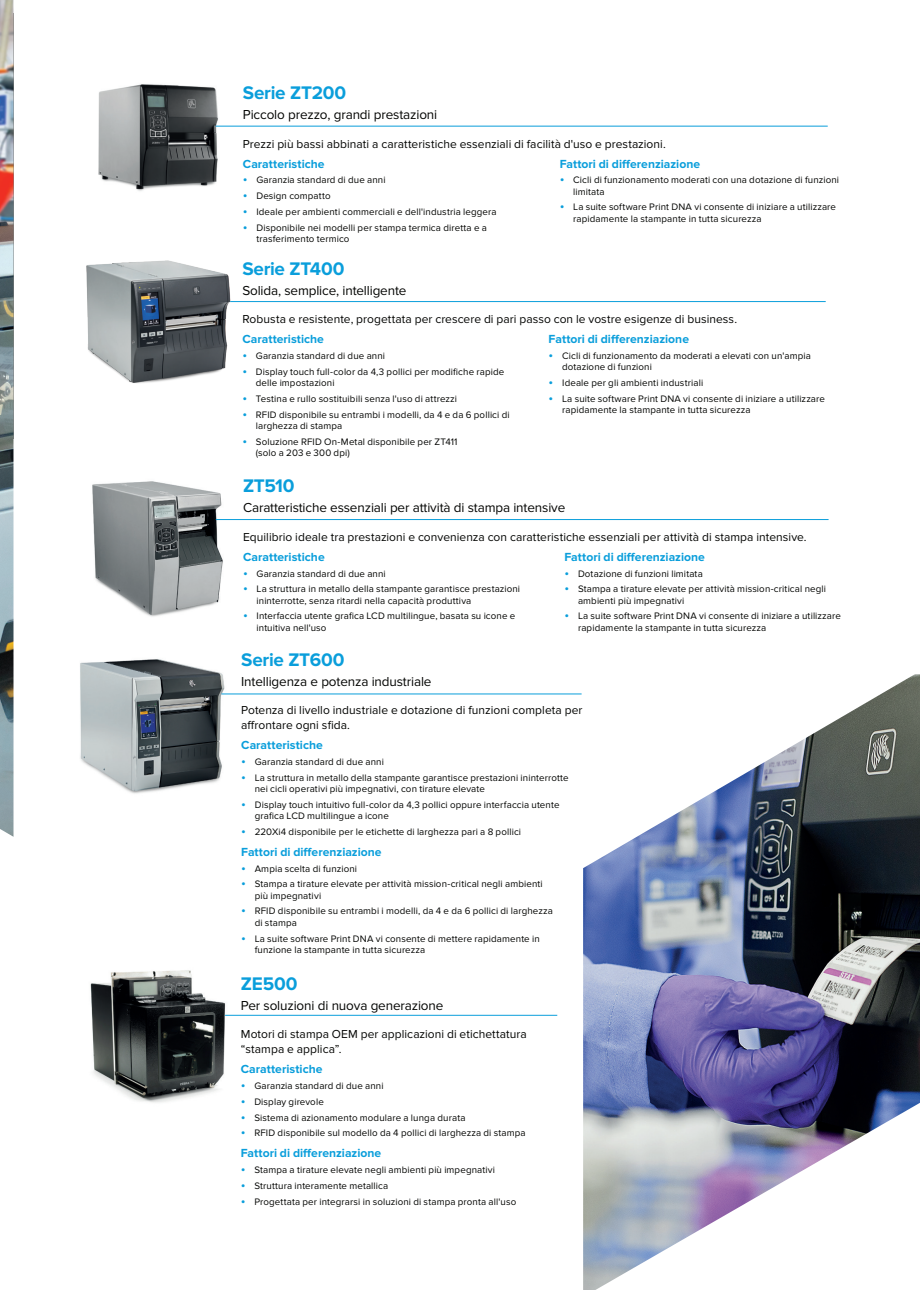
<style>
.page{position:relative;width:920px;height:1290px;background:#fff}
.page>*{position:absolute;margin:0;border:0;box-sizing:border-box;transform-origin:0 0}
.Product_Name{font:700 18.9px "Proxima Nova";letter-spacing:-.01em;color:#0a9edb}
.Product_Subhead{font:13.5px "Proxima Nova";letter-spacing:-.01em;color:#040503}
.Product_Subhead_3{font:700 12.15px "Proxima Nova";color:#0a9edb}
.Product_Bullets_1col{font:700 12.15px "Proxima Nova";color:#0a9edb}
.Product_Body{font:12px/15px "Proxima Nova";letter-spacing:.005em;color:#040503}
.t1{font:9.75px/11.2px "Proxima Nova";letter-spacing:.015em;color:#040503}
.s1{font-size:13.5px;color:#0a9edb}
</style>
<div class="page">
<img style="left:98px;top:84px;width:135px;height:107px">
<hr style="left:216px;top:126px;width:612px;height:1px;background:#0a9edb">
<hr style="left:215px;top:301px;width:611px;height:1px;background:#0a9edb">
<img style="left:86px;top:260px;width:155px;height:123px">
<img style="left:80px;top:659px;width:153px;height:135px">
<hr style="left:221px;top:694px;width:361px;height:1px;background:#0a9edb">
<img style="left:92px;top:481px;width:150px;height:136px">
<hr style="left:216px;top:519px;width:613px;height:1px;background:#0a9edb">
<img style="left:90px;top:970px;width:175px;height:133px">
<hr style="left:225px;top:1015px;width:332px;height:1px;background:#0a9edb">
<img style="left:0;top:0;width:14px;height:837px">
<img style="left:583px;top:674px;width:337px;height:616px">
<p class="Product_Name" style="left:243px;top:82px;width:105px">Serie ZT200</p>
<p class="Product_Subhead" style="left:243px;top:107px;width:196px">Piccolo prezzo, grandi prestazioni</p>
<p class="Product_Body" style="left:243px;top:137px;width:424px">Prezzi più bassi abbinati a caratteristiche essenziali di facilità d'uso e prestazioni.</p>
<p class="Product_Subhead_3" style="left:243px;top:156px;width:83px">Caratteristiche</p>
<p class="t1" style="left:243px;top:175px;width:144px"><span class="s1">•</span> Garanzia standard di due anni</p>
<p class="t1" style="left:243px;top:191px;width:89px"><span class="s1">•</span> Design compatto</p>
<p class="t1" style="left:243px;top:206px;width:255px"><span class="s1">•</span> Ideale per ambienti commerciali e dell'industria leggera</p>
<p class="t1" style="left:256px;top:222px;width:232px;text-indent:-14px"><span class="s1">•</span> Disponibile nei modelli per stampa termica diretta e a trasferimento termico</p>
<p class="Product_Bullets_1col" style="left:560px;top:156px;width:142px">Fattori di differenziazione</p>
<p class="t1" style="left:573px;top:175px;width:267px;text-indent:-14px"><span class="s1">•</span> Cicli di funzionamento moderati con una dotazione di funzioni limitata</p>
<p class="t1" style="left:573px;top:202px;width:264px;text-indent:-14px"><span class="s1">•</span> La suite software Print DNA vi consente di iniziare a utilizzare rapidamente la stampante in tutta sicurezza</p>
<p class="Product_Name" style="left:242px;top:258px;width:104px">Serie ZT400</p>
<p class="Product_Subhead" style="left:242px;top:283px;width:166px">Solida, semplice, intelligente</p>
<p class="Product_Body" style="left:242px;top:312px;width:496px">Robusta e resistente, progettata per crescere di pari passo con le vostre esigenze di business.</p>
<p class="Product_Subhead_3" style="left:242px;top:332px;width:83px">Caratteristiche</p>
<p class="t1" style="left:242px;top:350px;width:144px"><span class="s1">•</span> Garanzia standard di due anni</p>
<p class="t1" style="left:256px;top:366px;width:250px;text-indent:-14px"><span class="s1">•</span> Display touch full-color da 4,3 pollici per modifiche rapide delle impostazioni</p>
<p class="t1" style="left:242px;top:393px;width:216px"><span class="s1">•</span> Testina e rullo sostituibili senza l'uso di attrezzi</p>
<p class="t1" style="left:256px;top:409px;width:255px;text-indent:-14px"><span class="s1">•</span> RFID disponibile su entrambi i modelli, da 4 e da 6 pollici di larghezza di stampa</p>
<p class="t1" style="left:256px;top:436px;width:203px;text-indent:-14px"><span class="s1">•</span> Soluzione RFID On-Metal disponibile per ZT411 (solo a 203 e 300 dpi)</p>
<p class="Product_Bullets_1col" style="left:549px;top:332px;width:142px">Fattori di differenziazione</p>
<p class="t1" style="left:562px;top:350px;width:250px;text-indent:-14px"><span class="s1">•</span> Cicli di funzionamento da moderati a elevati con un'ampia dotazione di funzioni</p>
<p class="t1" style="left:549px;top:377px;width:156px"><span class="s1">•</span> Ideale per gli ambienti industriali</p>
<p class="t1" style="left:562px;top:393px;width:264px;text-indent:-14px"><span class="s1">•</span> La suite software Print DNA vi consente di iniziare a utilizzare rapidamente la stampante in tutta sicurezza</p>
<p class="Product_Name" style="left:243px;top:475px;width:53px">ZT510</p>
<p class="Product_Subhead" style="left:243px;top:500px;width:324px">Caratteristiche essenziali per attività di stampa intensive</p>
<p class="Product_Body" style="left:243px;top:530px;width:565px">Equilibrio ideale tra prestazioni e convenienza con caratteristiche essenziali per attività di stampa intensive.</p>
<p class="Product_Subhead_3" style="left:243px;top:550px;width:83px">Caratteristiche</p>
<p class="t1" style="left:243px;top:568px;width:144px"><span class="s1">•</span> Garanzia standard di due anni</p>
<p class="t1" style="left:257px;top:584px;width:265px;text-indent:-14px"><span class="s1">•</span> La struttura in metallo della stampante garantisce prestazioni ininterrotte, senza ritardi nella capacità produttiva</p>
<p class="t1" style="left:257px;top:611px;width:260px;text-indent:-14px"><span class="s1">•</span> Interfaccia utente grafica LCD multilingue, basata su icone e intuitiva nell'uso</p>
<p class="Product_Bullets_1col" style="left:564px;top:550px;width:142px">Fattori di differenziazione</p>
<p class="t1" style="left:564px;top:568px;width:140px"><span class="s1">•</span> Dotazione di funzioni limitata</p>
<p class="t1" style="left:578px;top:584px;width:250px;text-indent:-14px"><span class="s1">•</span> Stampa a tirature elevate per attività mission-critical negli ambienti più impegnativi</p>
<p class="t1" style="left:578px;top:611px;width:264px;text-indent:-14px"><span class="s1">•</span> La suite software Print DNA vi consente di iniziare a utilizzare rapidamente la stampante in tutta sicurezza</p>
<p class="Product_Name" style="left:241px;top:648px;width:105px">Serie ZT600</p>
<p class="Product_Subhead" style="left:241px;top:673px;width:192px">Intelligenza e potenza industriale</p>
<p class="Product_Body" style="left:241px;top:703px;width:343px">Potenza di livello industriale e dotazione di funzioni completa per affrontare ogni sfida.</p>
<p class="Product_Subhead_3" style="left:241px;top:738px;width:83px">Caratteristiche</p>
<p class="t1" style="left:241px;top:756px;width:144px"><span class="s1">•</span> Garanzia standard di due anni</p>
<p class="t1" style="left:255px;top:772px;width:315px;text-indent:-14px"><span class="s1">•</span> La struttura in metallo della stampante garantisce prestazioni ininterrotte nei cicli operativi più impegnativi, con tirature elevate</p>
<p class="t1" style="left:255px;top:799px;width:306px;text-indent:-14px"><span class="s1">•</span> Display touch intuitivo full-color da 4,3 pollici oppure interfaccia utente grafica LCD multilingue a icone</p>
<p class="t1" style="left:241px;top:826px;width:281px"><span class="s1">•</span> 220Xi4 disponibile per le etichette di larghezza pari a 8 pollici</p>
<p class="Product_Subhead_3" style="left:241px;top:845px;width:142px">Fattori di differenziazione</p>
<p class="t1" style="left:241px;top:863px;width:117px"><span class="s1">•</span> Ampia scelta di funzioni</p>
<p class="t1" style="left:255px;top:879px;width:290px;text-indent:-14px"><span class="s1">•</span> Stampa a tirature elevate per attività mission-critical negli ambienti più impegnativi</p>
<p class="t1" style="left:255px;top:906px;width:300px;text-indent:-14px"><span class="s1">•</span> RFID disponibile su entrambi i modelli, da 4 e da 6 pollici di larghezza di stampa</p>
<p class="t1" style="left:255px;top:933px;width:287px;text-indent:-14px"><span class="s1">•</span> La suite software Print DNA vi consente di mettere rapidamente in funzione la stampante in tutta sicurezza</p>
<p class="Product_Name" style="left:241px;top:972px;width:58px">ZE500</p>
<p class="Product_Subhead" style="left:241px;top:997px;width:204px">Per soluzioni di nuova generazione</p>
<p class="Product_Body" style="left:241px;top:1027px;width:287px">Motori di stampa OEM per applicazioni di etichettatura “stampa e applica”.</p>
<p class="Product_Subhead_3" style="left:241px;top:1062px;width:83px">Caratteristiche</p>
<p class="t1" style="left:241px;top:1080px;width:144px"><span class="s1">•</span> Garanzia standard di due anni</p>
<p class="t1" style="left:241px;top:1096px;width:84px"><span class="s1">•</span> Display girevole</p>
<p class="t1" style="left:241px;top:1112px;width:226px"><span class="s1">•</span> Sistema di azionamento modulare a lunga durata</p>
<p class="t1" style="left:241px;top:1128px;width:286px"><span class="s1">•</span> RFID disponibile sul modello da 4 pollici di larghezza di stampa</p>
<p class="Product_Subhead_3" style="left:241px;top:1146px;width:142px">Fattori di differenziazione</p>
<p class="t1" style="left:241px;top:1164px;width:256px"><span class="s1">•</span> Stampa a tirature elevate negli ambienti più impegnativi</p>
<p class="t1" style="left:241px;top:1180px;width:149px"><span class="s1">•</span> Struttura interamente metallica</p>
<p class="t1" style="left:241px;top:1196px;width:277px"><span class="s1">•</span> Progettata per integrarsi in soluzioni di stampa pronta all'uso</p>
</div>
